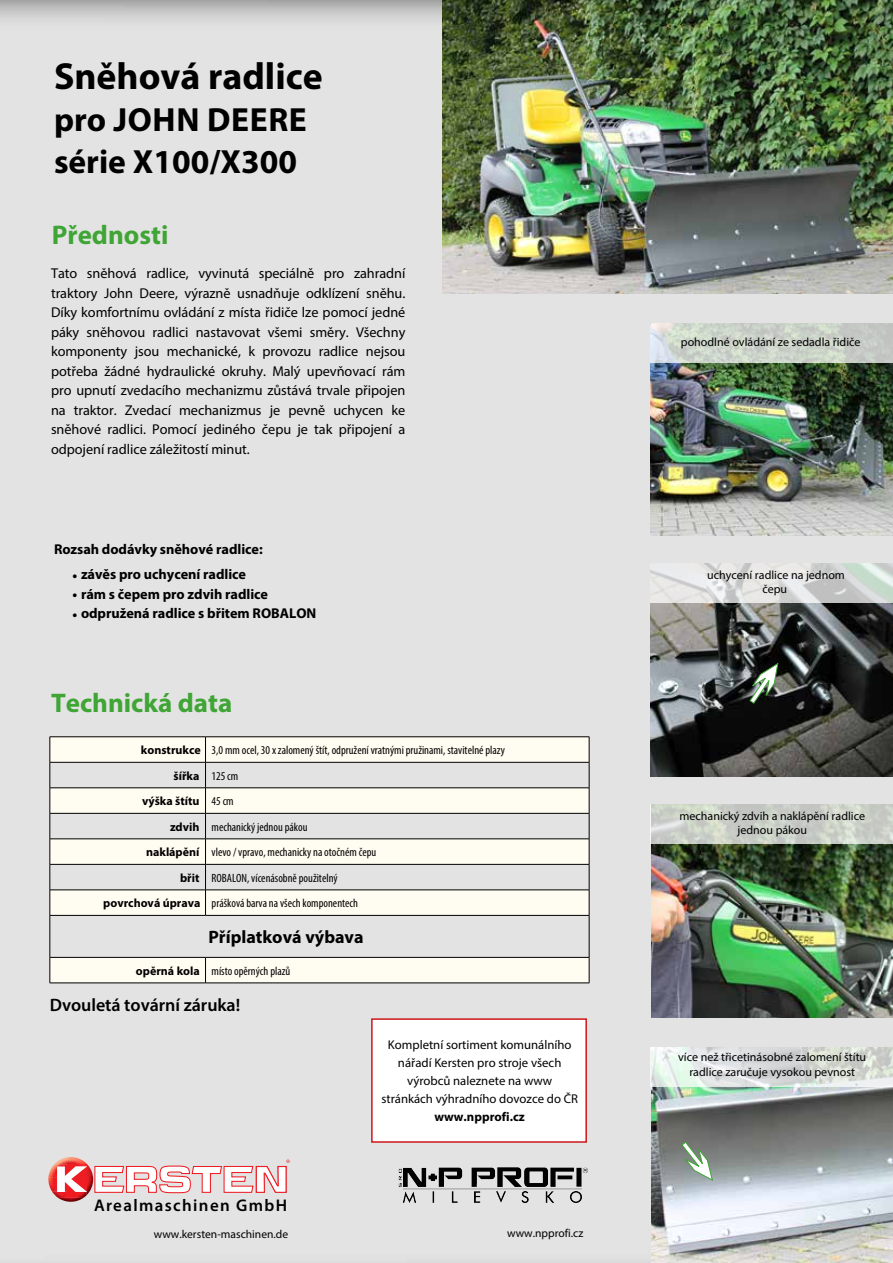
<style>
.page{position:relative;width:893px;height:1263px;background:#e3e3e3}
.page>*{position:absolute;margin:0;border:0;box-sizing:border-box;transform-origin:0 0}
.t1{font:700 37.8px "Myriad Pro";color:#000}
.t2{font:700 33.6px/42px "Myriad Pro";color:#000}
.t3{font:700 27px "Myriad Pro";color:#3fa535}
.t4{font:600 18px "Myriad Pro";color:#000}
.t5{font:700 18px "Myriad Pro";color:#000}
.t6{font:600 16.95px "Myriad Pro";letter-spacing:.08em;color:#000}
.t7{font:14.25px/19.5px "Myriad Pro";letter-spacing:-.005em;color:#000;text-align:justify}
.t8{font:700 14.25px "Myriad Pro";letter-spacing:-.005em;color:#000}
.t9{font:12.75px/18px "Myriad Pro";color:#000;text-align:center}
.t10{font:700 12.75px "Myriad Pro";color:#000}
.t11{font:condensed 12px "Myriad Pro";color:#000}
.t12{font:12px/14.4px "Myriad Pro";color:#000;text-align:center}
.t13{font:700 12px "Myriad Pro";color:#000}
.t14{font:11.55px "Myriad Pro";color:#000}
.t15{font:300 condensed 10.95px "Myriad Pro";color:#ed1d24}
.s1{font-weight:700;font-stretch:normal}
.s2{font-weight:400;font-stretch:condensed}
</style>
<div class="page">
<img style="left:443px;top:0;width:450px;height:293px">
<svg style="left:51px;top:737px;width:538px;height:246px"></svg>
<hr style="left:50px;top:916px;width:1px;height:41px;background:#000">
<hr style="left:589px;top:916px;width:1px;height:41px;background:#000">
<svg style="left:50px;top:958px;width:1px;height:25px"></svg>
<hr style="left:50px;top:957px;width:156px;height:1px;background:#000">
<hr style="left:50px;top:983px;width:156px;height:1px;background:#000">
<svg style="left:205px;top:957px;width:1px;height:26px"></svg>
<hr style="left:206px;top:957px;width:383px;height:1px;background:#000">
<svg style="left:589px;top:957px;width:1px;height:26px"></svg>
<hr style="left:206px;top:983px;width:383px;height:1px;background:#000">
<hr style="left:50px;top:736px;width:156px;height:1px;background:#000">
<hr style="left:206px;top:736px;width:383px;height:1px;background:#000">
<hr style="left:50px;top:915px;width:156px;height:1px;background:#000">
<hr style="left:206px;top:915px;width:383px;height:1px;background:#000">
<hr style="left:50px;top:762px;width:156px;height:1px;background:#000">
<hr style="left:50px;top:787px;width:156px;height:1px;background:#000">
<hr style="left:50px;top:813px;width:156px;height:1px;background:#000">
<hr style="left:50px;top:890px;width:156px;height:1px;background:#000">
<svg style="left:50px;top:737px;width:1px;height:178px"></svg>
<hr style="left:50px;top:838px;width:156px;height:1px;background:#000">
<hr style="left:50px;top:864px;width:156px;height:1px;background:#000">
<hr style="left:206px;top:762px;width:383px;height:1px;background:#000">
<hr style="left:206px;top:787px;width:383px;height:1px;background:#000">
<hr style="left:206px;top:813px;width:383px;height:1px;background:#000">
<hr style="left:206px;top:838px;width:383px;height:1px;background:#000">
<svg style="left:205px;top:737px;width:1px;height:178px"></svg>
<hr style="left:206px;top:864px;width:383px;height:1px;background:#000">
<svg style="left:589px;top:737px;width:1px;height:178px"></svg>
<hr style="left:206px;top:890px;width:383px;height:1px;background:#000">
<img style="left:651px;top:362px;width:242px;height:174px">
<svg style="left:651px;top:323px;width:242px;height:39px;background:#ccd2cb"></svg>
<img style="left:651px;top:603px;width:242px;height:173px">
<svg style="left:651px;top:563px;width:242px;height:40px"></svg>
<svg style="left:749px;top:662px;width:30px;height:42px"></svg>
<img style="left:651px;top:1086px;width:242px;height:177px">
<svg style="left:651px;top:1047px;width:242px;height:39px"></svg>
<svg style="left:681px;top:1141px;width:33px;height:41px"></svg>
<img style="left:651px;top:844px;width:242px;height:173px">
<svg style="left:651px;top:804px;width:242px;height:40px;background:#cbd0c8"></svg>
<img style="left:55px;top:1157px;width:32px;height:7px">
<img style="left:58px;top:1198px;width:25px;height:4px">
<img style="left:48px;top:1164px;width:39px;height:27px">
<img style="left:87px;top:1164px;width:6px;height:31px">
<img style="left:52px;top:1191px;width:35px;height:7px">
<svg style="left:57px;top:1166px;width:30px;height:26px"></svg>
<svg style="left:94px;top:1165px;width:193px;height:29px"></svg>
<img style="left:398px;top:1167px;width:190px;height:36px">
<div style="left:371px;top:1018px;width:216px;height:125px;background:#fff;border:2px solid #cd171a"></div>
<h1 class="t1" style="left:54px;top:51px;width:270px">Sněhová radlice</h1>
<h2 class="t2" style="left:54px;top:98px;width:254px">pro JOHN DEERE série X100/X300</h2>
<h3 class="t3" style="left:52px;top:218px;width:118px">Přednosti</h3>
<p class="t7" style="left:51px;top:264px;width:356px">Tato sněhová radlice, vyvinutá speciálně pro zahradní traktory John Deere, výrazně usnadňuje odklízení sněhu.<br>Díky komfortnímu ovládání z místa řidiče lze pomocí jedné páky sněhovou radlici nastavovat všemi směry. Všechny komponenty jsou mechanické, k provozu radlice nejsou potřeba žádné hydraulické okruhy. Malý upevňovací rám pro upnutí zvedacího mechanizmu zůstává trvale připojen na traktor. Zvedací mechanizmus je pevně uchycen ke sněhové radlici. Pomocí jediného čepu je tak připojení a odpojení radlice záležitostí minut.</p>
<p class="t8" style="left:54px;top:539px;width:210px">Rozsah dodávky sněhové radlice:</p>
<p class="t8" style="left:72px;top:565px;width:175px">• závěs pro uchycení radlice</p>
<p class="t8" style="left:72px;top:584px;width:197px">• rám s čepem pro zdvih radlice</p>
<p class="t8" style="left:72px;top:604px;width:245px">• odpružená radlice s břitem ROBALON</p>
<h3 class="t3" style="left:51px;top:686px;width:183px">Technická data</h3>
<p class="t11" style="left:141px;top:743px;width:365px"><span class="s1">konstrukce</span> 3,0 mm ocel, 30 x zalomený štít, odpružení vratnými pružinami, stavitelné plazy</p>
<p class="t13" style="left:174px;top:768px;width:66px">šířka <span class="s2">125 cm</span></p>
<p class="t13" style="left:142px;top:793px;width:93px">výška štítu <span class="s2">45 cm</span></p>
<p class="t11" style="left:170px;top:819px;width:139px"><span class="s1">zdvih</span> mechanický jednou pákou</p>
<p class="t11" style="left:146px;top:845px;width:232px"><span class="s1">naklápění</span> vlevo / vpravo, mechanicky na otočném čepu</p>
<p class="t11" style="left:180px;top:870px;width:159px"><span class="s1">břit</span> ROBALON, vícenásobně použitelný</p>
<p class="t11" style="left:103px;top:896px;width:256px"><span class="s1">povrchová úprava</span> prášková barva na všech komponentech</p>
<p class="t5" style="left:208px;top:925px;width:157px">Příplatková výbava</p>
<p class="t11" style="left:136px;top:963px;width:156px"><span class="s1">opěrná kola</span> místo opěrných plazů</p>
<p class="t4" style="left:50px;top:994px;width:192px">Dvouletá tovární záruka!</p>
<p class="t15" style="left:286px;top:1156px;width:6px">®</p>
<p class="t6" style="left:94px;top:1194px;width:195px">Arealmaschinen GmbH</p>
<p class="t14" style="left:154px;top:1227px;width:136px">www.kersten-maschinen.de</p>
<p class="t9" style="left:381px;top:1036px;width:198px">Kompletní sortiment komunálního nářadí Kersten pro stroje všech výrobců naleznete na www stránkách výhradního dovozce do ČR</p>
<p class="t10" style="left:435px;top:1108px;width:92px">www.npprofi.cz</p>
<p class="t14" style="left:507px;top:1226px;width:78px">www.npprofi.cz</p>
<p class="t12" style="left:681px;top:334px;width:181px">pohodlné ovládání ze sedadla řidiče</p>
<p class="t12" style="left:707px;top:568px;width:139px;line-height:14px">uchycení radlice na jednom čepu</p>
<p class="t12" style="left:679px;top:808px;width:187px">mechanický zdvih a naklápění radlice jednou pákou</p>
<p class="t12" style="left:678px;top:1050px;width:190px">více než třicetinásobné zalomení štítu radlice zaručuje vysokou pevnost</p>
</div>
